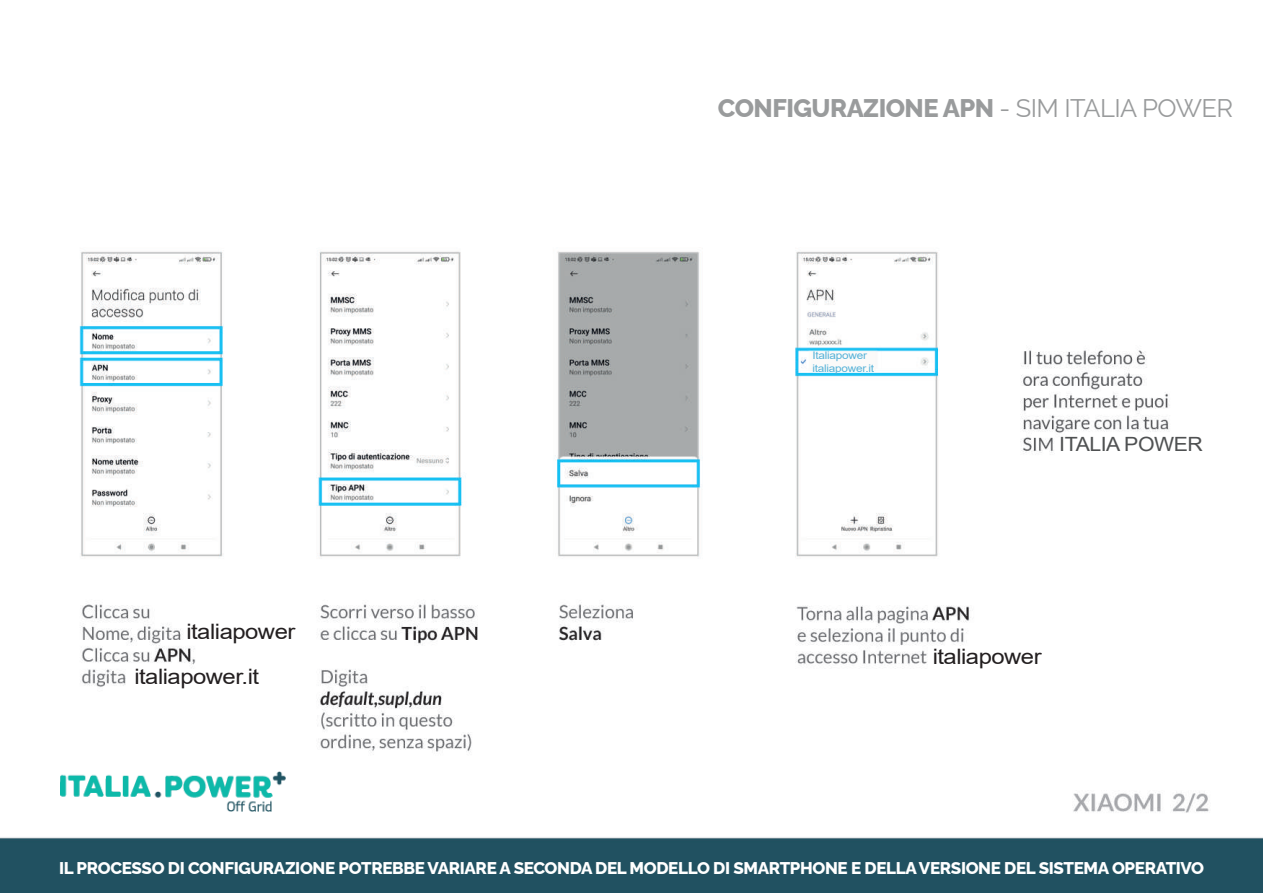
<style>
.page{position:relative;width:1263px;height:893px;background:#fff}
.page>*{position:absolute;margin:0;border:0;box-sizing:border-box;transform-origin:0 0}
.t1{font:100 25.5px "Raleway";letter-spacing:-.02em;color:#999b9c}
.t2{font:21.3px "Arial";letter-spacing:-.02em;color:#231f20;scale:1.12 1}
.t3{font:19.65px "Arial";letter-spacing:-.02em;color:#4f5152;scale:1.08 1}
.t4{font:100 16.95px "Raleway";letter-spacing:-.02em;color:#fff}
.t5{font:10.5px/12.6px "Arial";letter-spacing:-.02em;color:#56b2d8;scale:1.12 1}
</style>
<div class="page">
<img style="left:0;top:251px;width:1263px;height:642px">
<img style="left:60px;top:771px;width:225px;height:40px">
<h1 class="t1" style="left:718px;top:88px;width:517px">CONFIGURAZIONE APN - SIM ITALIA POWER</h1>
<p class="t2" style="left:186px;top:617px;width:99px">italiapower</p>
<p class="t2" style="left:134px;top:662px;width:113px">italiapower.it</p>
<p class="t5" style="left:812px;top:349px;width:57px">Italiapower italiapower.it</p>
<p class="t3" style="left:1059px;top:431px;width:134px">ITALIA POWER</p>
<p class="t2" style="left:933px;top:642px;width:99px">italiapower</p>
<p class="t4" style="left:59px;top:854px;width:1146px">IL PROCESSO DI CONFIGURAZIONE POTREBBE VARIARE A SECONDA DEL MODELLO DI SMARTPHONE E DELLA VERSIONE DEL SISTEMA OPERATIVO</p>
</div>
